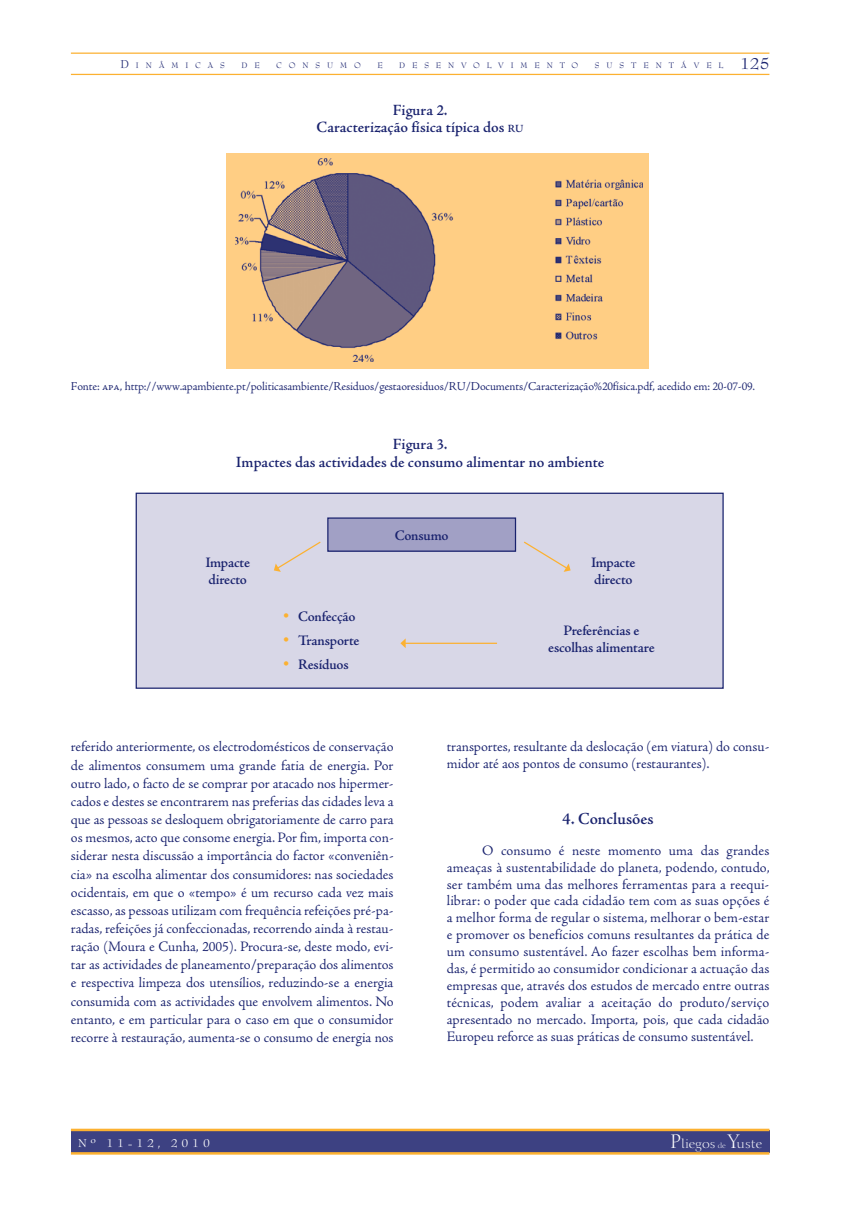
<style>
.page{position:relative;width:851px;height:1205px;background:#fff}
.page>*{position:absolute;margin:0;border:0;box-sizing:border-box;transform-origin:0 0}
.t1{font:600 17.5px "Adobe Jenson";color:#19226e}
.t2{font:600 16.25px/17.5px "Adobe Jenson";color:#19226e;text-align:center}
.t3{font:15px/18.1px "Adobe Jenson";color:#19226e;text-align:justify}
.t4{font:600 15px/16.9px "Adobe Jenson";letter-spacing:-.01em;color:#19226e}
.t5{font:12.5px "Adobe Jenson";letter-spacing:-.01em;color:#19226e}
.t6{font:12.5px "Bernhard Modern";letter-spacing:.3em;color:#fff}
.t7{font:12.25px "Calligraphic 810 BT";color:#fff}
.t8{font:8.75px "Bernhard Modern";letter-spacing:.785em;color:#19226e}
.s1{font-size:12.5px}
.s2{font-size:17.5px}
.s3{font-size:11.38px}
.s4{font-family:"Adobe Jenson Regular SC"}
.s5{font-size:19px}
.s6{font-size:7px}
</style>
<div class="page">
<hr style="left:71px;top:53px;width:698px;height:1px;background:#fcb131">
<hr style="left:71px;top:74px;width:698px;height:1px;background:#fcb131">
<div style="left:71px;top:1130px;width:698px;height:22px;background:#3d4182"></div>
<hr style="left:71px;top:1128px;width:698px;height:3px;background:#fcb131">
<hr style="left:71px;top:1152px;width:698px;height:2px;background:#fcb131">
<div style="left:226px;top:154px;width:423px;height:215px;background:#ffce84"></div>
<img style="left:235px;top:158px;width:407px;height:203px">
<div style="left:136px;top:493px;width:587px;height:195px;background:#d8d7e7"></div>
<div style="left:136px;top:493px;width:587px;height:196px;border:1px solid #19226e"></div>
<hr style="left:405px;top:643px;width:92px;height:1px;background:#fcb131">
<svg style="left:400px;top:639px;width:5px;height:9px"></svg>
<div style="left:328px;top:518px;width:187px;height:33px;background:#a1a0c5"></div>
<div style="left:327px;top:517px;width:189px;height:35px;border:1px solid #19226e"></div>
<svg style="left:524px;top:541px;width:46px;height:31px"></svg>
<svg style="left:274px;top:541px;width:47px;height:31px"></svg>
<p class="t8" style="left:120px;top:62px;width:106px"><span class="s1">D</span>INÂMICAS</p>
<p class="t8" style="left:241px;top:62px;width:20px">D E</p>
<p class="t8" style="left:276px;top:62px;width:86px">CONSUMO</p>
<p class="t8" style="left:377px;top:62px;width:7px">E</p>
<p class="t8" style="left:399px;top:62px;width:181px">DESENVOLVIMENTO</p>
<p class="t8" style="left:595px;top:62px;width:176px">SUSTENTÁVEL <span class="s2">125</span></p>
<p class="t2" style="left:316px;top:102px;width:208px">Figura 2.<br>Caracterização física típica dos <span class="s3">RU</span></p>
<p class="t5" style="left:71px;top:381px;width:685px">Fonte: <span class="s4">apa</span>, http://www.apambiente.pt/politicasambiente/Residuos/gestaoresiduos/RU/Documents/Caracterização%20física.pdf, acedido em: 20-07-09.</p>
<p class="t2" style="left:236px;top:437px;width:370px">Figura 3.<br>Impactes das actividades de consumo alimentar no ambiente</p>
<p class="t4" style="left:394px;top:528px;width:55px">Consumo</p>
<p class="t4" style="left:205px;top:555px;width:46px">Impacte directo</p>
<p class="t4" style="left:591px;top:555px;width:46px">Impacte directo</p>
<p class="t4" style="left:298px;top:605px;width:63px;line-height:24px">Confecção<br>Transporte<br>Resíduos</p>
<p class="t3" style="left:71px;top:739px;width:324px">referido anteriormente, os electrodomésticos de conservação de alimentos consumem uma grande fatia de energia. Por outro lado, o facto de se comprar por atacado nos hipermer&shy;cados e destes se encontrarem nas preferias das cidades leva a que as pessoas se desloquem obrigatoriamente de carro para os mesmos, acto que consome energia. Por fim, importa con&shy;siderar nesta discussão a importância do factor «conveniên&shy;cia» na escolha alimentar dos consumidores: nas sociedades ocidentais, em que o «tempo» é um recurso cada vez mais escasso, as pessoas utilizam com frequência refeições pré-pa&shy;radas, refeições já confeccionadas, recorrendo ainda à restau&shy;ração (Moura e Cunha, 2005). Procura-se, deste modo, evi&shy;tar as actividades de planeamento/preparação dos alimentos e respectiva limpeza dos utensílios, reduzindo-se a energia consumida com as actividades que envolvem alimentos. No entanto, e em particular para o caso em que o consumidor recorre à restauração, aumenta-se o consumo de energia nos</p>
<p class="t4" style="left:548px;top:623px;width:108px;text-align:center">Preferências e escolhas alimentare</p>
<p class="t3" style="left:446px;top:739px;width:324px;line-height:16.9px">transportes, resultante da deslocação (em viatura) do consu&shy;midor até aos pontos de consumo (restaurantes).</p>
<p class="t1" style="left:562px;top:811px;width:92px">4. Conclusões</p>
<p class="t3" style="left:446px;top:843px;width:324px;line-height:16.9px;text-indent:35px">O consumo é neste momento uma das grandes ameaças à sustentabilidade do planeta, podendo, contudo, ser também uma das melhores ferramentas para a reequi&shy;librar: o poder que cada cidadão tem com as suas opções é a melhor forma de regular o sistema, melhorar o bem-estar e promover os benefícios comuns resultantes da prática de um consumo sustentável. Ao fazer escolhas bem informa&shy;das, é permitido ao consumidor condicionar a actuação das empresas que, através dos estudos de mercado entre outras técnicas, podem avaliar a aceitação do produto/serviço apresentado no mercado. Importa, pois, que cada cidadão Europeu reforce as suas práticas de consumo sustentável.</p>
<p class="t6" style="left:78px;top:1137px;width:133px">Nº 11-12, 2010</p>
<p class="t7" style="left:670px;top:1137px;width:94px"><span class="s5">P</span>liegos <span class="s6">de</span> <span class="s5">Y</span>uste</p>
</div>
